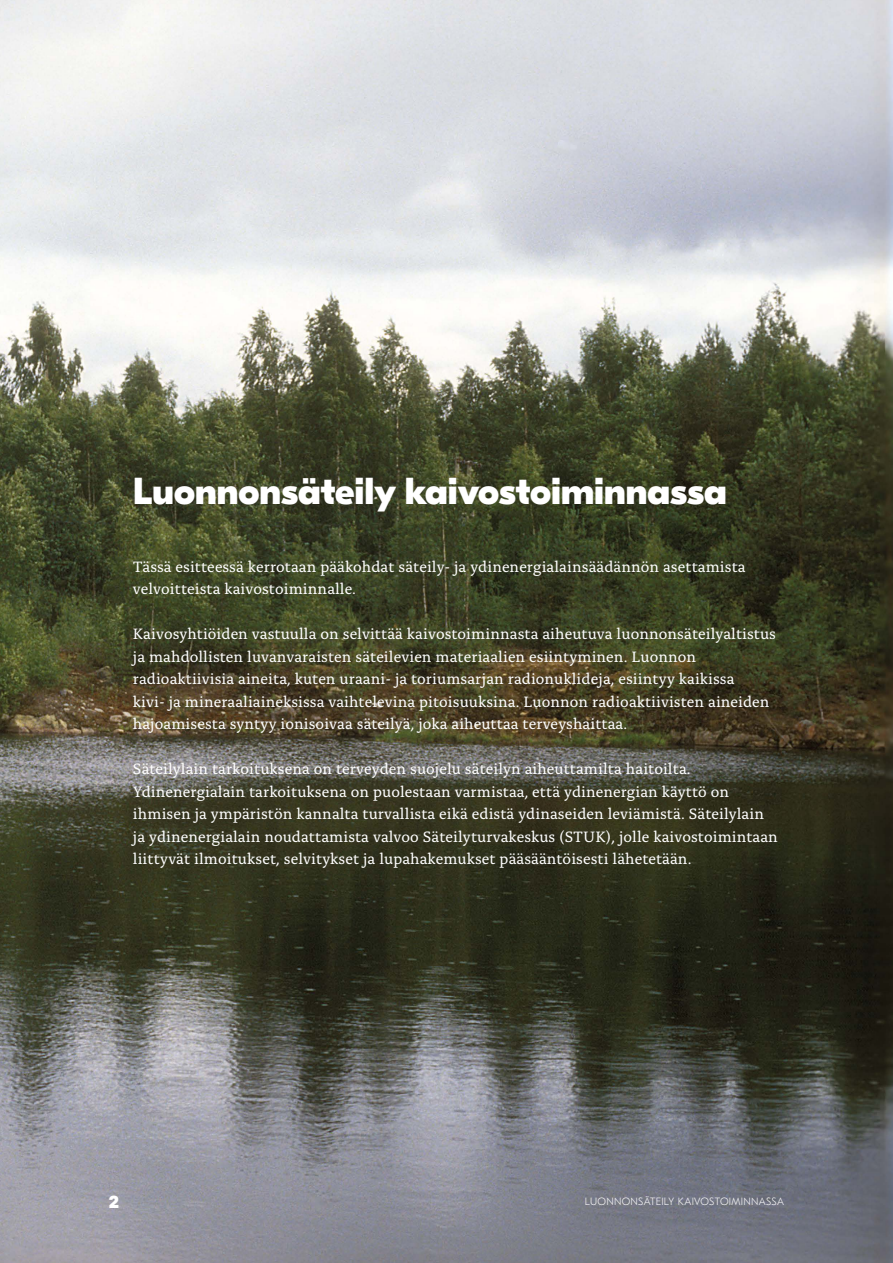
<style>
.page{position:relative;width:893px;height:1263px;background:#fff}
.page>*{position:absolute;margin:0;border:0;box-sizing:border-box;transform-origin:0 0}
.t1{font:800 37.5px "GT Eesti Display";color:#fff}
.t2{font:800 18px "GT Eesti Display";color:#fff}
.P_1{font:15.75px/22.5px "Alda OT";letter-spacing:.005em;color:#fff}
.t3{font:100 10.5px "GT Eesti Text";letter-spacing:.025em;color:#fff}
</style>
<div class="page">
<img style="left:0;top:0;width:893px;height:1263px">
<h1 class="t1" style="left:133px;top:470px;width:596px">Luonnonsäteily kaivostoiminnassa</h1>
<p class="P_1" style="left:133px;top:556px;width:614px">Tässä esitteessä kerrotaan pääkohdat säteily- ja ydinenergialainsäädännön asettamista velvoitteista kaivostoiminnalle.</p>
<p class="P_1" style="left:133px;top:624px;width:645px">Kaivosyhtiöiden vastuulla on selvittää kaivostoiminnasta aiheutuva luonnonsäteilyaltistus ja mahdollisten luvanvaraisten säteilevien materiaalien esiintyminen. Luonnon radioaktiivisia aineita, kuten uraani- ja toriumsarjan radionuklideja, esiintyy kaikissa<br>kivi- ja mineraaliaineksissa vaihtelevina pitoisuuksina. Luonnon radioaktiivisten aineiden hajoamisesta syntyy ionisoivaa säteilyä, joka aiheuttaa terveyshaittaa.</p>
<p class="P_1" style="left:133px;top:759px;width:647px">Säteilylain tarkoituksena on terveyden suojelu säteilyn aiheuttamilta haitoilta.<br>Ydinenergialain tarkoituksena on puolestaan varmistaa, että ydinenergian käyttö on ihmisen ja ympäristön kannalta turvallista eikä edistä ydinaseiden leviämistä. Säteilylain ja ydinenergialain noudattamista valvoo Säteilyturvakeskus (STUK), jolle kaivostoimintaan liittyvät ilmoitukset, selvitykset ja lupahakemukset pääsääntöisesti lähetetään.</p>
<p class="t2" style="left:109px;top:1192px;width:12px">2</p>
<p class="t3" style="left:585px;top:1196px;width:201px">LUONNONSÄTEILY KAIVOSTOIMINNASSA</p>
</div>
